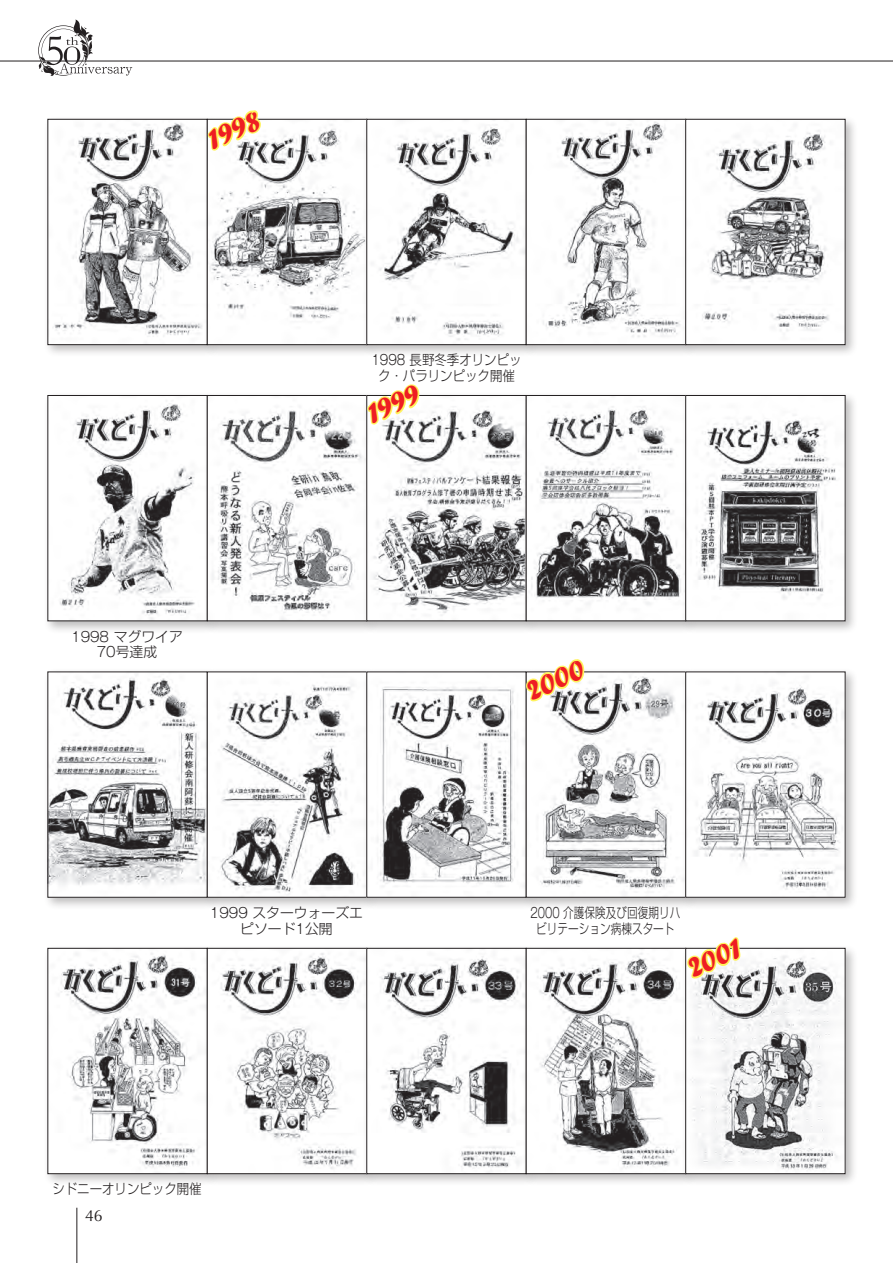
<style>
.page{position:relative;width:893px;height:1263px;background:#fff}
.page>*{position:absolute;margin:0;border:0;box-sizing:border-box;transform-origin:0 0}
.t1{font:29.7px "Forte";color:#ee1d23}
.t2{font:15.9px "Optima LT Std";color:#231f20}
.t3{font:300 13.8px/15.9px "Shin Go Pro";color:#231f20;scale:.9 1}
.t4{font:300 13.8px/15.9px "Shin Go Pro";color:#231f20;scale:.77 1}
.t5{font:300 13.8px/15.9px "Shin Go Pro";color:#231f20}
.t6{font:300 13.8px "Gothic MB101 Pro";color:#231f20}
.s1{font-family:"Gothic MB101 Pro"}
.s2{font-family:"Shin Go Pro"}
</style>
<div class="page">
<hr style="left:77px;top:1208px;width:1px;height:55px;background:#231f20">
<hr style="left:0;top:61px;width:893px;height:1px;background:#231f20">
<svg style="left:38px;top:20px;width:96px;height:56px"></svg>
<div style="left:44px;top:391px;width:176px;height:243px;background:#231f20;opacity:.3"></div>
<img style="left:50px;top:397px;width:153px;height:222px">
<div style="left:44px;top:668px;width:176px;height:242px;background:#231f20;opacity:.3"></div>
<img style="left:50px;top:674px;width:153px;height:221px">
<div style="left:44px;top:115px;width:176px;height:243px;background:#231f20;opacity:.3"></div>
<img style="left:50px;top:121px;width:153px;height:222px">
<div style="left:48px;top:119px;width:159px;height:226px;border:1px solid #231f20"></div>
<div style="left:203px;top:391px;width:177px;height:243px;background:#231f20;opacity:.3"></div>
<div style="left:207px;top:395px;width:160px;height:226px;border:1px solid #231f20"></div>
<div style="left:203px;top:668px;width:177px;height:242px;background:#231f20;opacity:.3"></div>
<div style="left:207px;top:672px;width:160px;height:225px;border:1px solid #231f20"></div>
<div style="left:203px;top:115px;width:177px;height:243px;background:#231f20;opacity:.3"></div>
<div style="left:207px;top:119px;width:160px;height:226px;border:1px solid #231f20"></div>
<div style="left:363px;top:391px;width:176px;height:243px;background:#231f20;opacity:.3"></div>
<div style="left:363px;top:668px;width:176px;height:242px;background:#231f20;opacity:.3"></div>
<div style="left:363px;top:115px;width:176px;height:243px;background:#231f20;opacity:.3"></div>
<div style="left:367px;top:119px;width:159px;height:226px;border:1px solid #231f20"></div>
<div style="left:522px;top:391px;width:177px;height:243px;background:#231f20;opacity:.3"></div>
<div style="left:526px;top:395px;width:160px;height:226px;border:1px solid #231f20"></div>
<div style="left:522px;top:668px;width:177px;height:242px;background:#231f20;opacity:.3"></div>
<div style="left:526px;top:672px;width:160px;height:225px;border:1px solid #231f20"></div>
<div style="left:522px;top:115px;width:177px;height:243px;background:#231f20;opacity:.3"></div>
<div style="left:526px;top:119px;width:160px;height:226px;border:1px solid #231f20"></div>
<div style="left:44px;top:944px;width:176px;height:242px;background:#231f20;opacity:.3"></div>
<img style="left:50px;top:950px;width:153px;height:222px">
<div style="left:48px;top:948px;width:159px;height:226px;border:1px solid #231f20"></div>
<div style="left:203px;top:944px;width:177px;height:242px;background:#231f20;opacity:.3"></div>
<div style="left:207px;top:948px;width:160px;height:226px;border:1px solid #231f20"></div>
<svg style="left:524px;top:659px;width:62px;height:89px"></svg>
<svg style="left:206px;top:110px;width:57px;height:113px"></svg>
<svg style="left:366px;top:384px;width:55px;height:113px"></svg>
<div style="left:681px;top:115px;width:177px;height:243px;background:#231f20;opacity:.3"></div>
<div style="left:685px;top:119px;width:160px;height:226px;border:1px solid #231f20"></div>
<div style="left:681px;top:391px;width:177px;height:243px;background:#231f20;opacity:.3"></div>
<div style="left:685px;top:395px;width:160px;height:226px;border:1px solid #231f20"></div>
<div style="left:681px;top:668px;width:177px;height:242px;background:#231f20;opacity:.3"></div>
<div style="left:363px;top:944px;width:176px;height:242px;background:#231f20;opacity:.3"></div>
<div style="left:367px;top:948px;width:159px;height:226px;border:1px solid #231f20"></div>
<div style="left:522px;top:944px;width:177px;height:242px;background:#231f20;opacity:.3"></div>
<div style="left:526px;top:948px;width:160px;height:226px;border:1px solid #231f20"></div>
<div style="left:681px;top:944px;width:177px;height:242px;background:#231f20;opacity:.3"></div>
<div style="left:685px;top:948px;width:160px;height:226px;border:1px solid #231f20"></div>
<svg style="left:685px;top:937px;width:57px;height:96px"></svg>
<h1 class="t1" style="left:202px;top:125px;width:56px;rotate:-24deg">1998</h1>
<p class="t3" style="left:378px;top:350px;width:156px;text-indent:-7px"><span class="s1">1998</span> 長野冬季ｵﾘﾝ ピｯｸ・パﾗﾘﾝ</p>
<p class="t3" style="left:453px;top:366px;width:71px">ピｯｸ開催</p>
<h1 class="t1" style="left:361px;top:399px;width:56px;rotate:-24deg">1999</h1>
<p class="t5" style="left:97px;top:627px;width:73px;text-indent:-26px"><span class="s1">1998</span> ﾏグﾜｲｱ<br><span class="s1">70</span>号達成</p>
<h1 class="t1" style="left:521px;top:676px;width:62px;rotate:-24deg">2000</h1>
<p class="t5" style="left:240px;top:903px;width:124px;text-indent:54px">ｳｫｰズｴピｿｰド<span class="s1">1</span>公開</p>
<p class="t4" style="left:536px;top:903px;width:173px;text-indent:-6px"><span class="s1">2000</span> 介護保険及び回復期ﾘﾊビﾘﾃｰｼｮﾝ</p>
<p class="t6" style="left:210px;top:901px;width:57px">1999 <span class="s2">ｽﾀｰ</span></p>
<p class="t4" style="left:611px;top:919px;width:42px">病棟ｽﾀｰﾄ</p>
<h1 class="t1" style="left:682px;top:953px;width:58px;rotate:-24deg">2001</h1>
<p class="t3" style="left:52px;top:1179px;width:167px">ｼドﾆｰｵﾘﾝピｯｸ開催</p>
<p class="t2" style="left:85px;top:1206px;width:19px">46</p>
</div>
